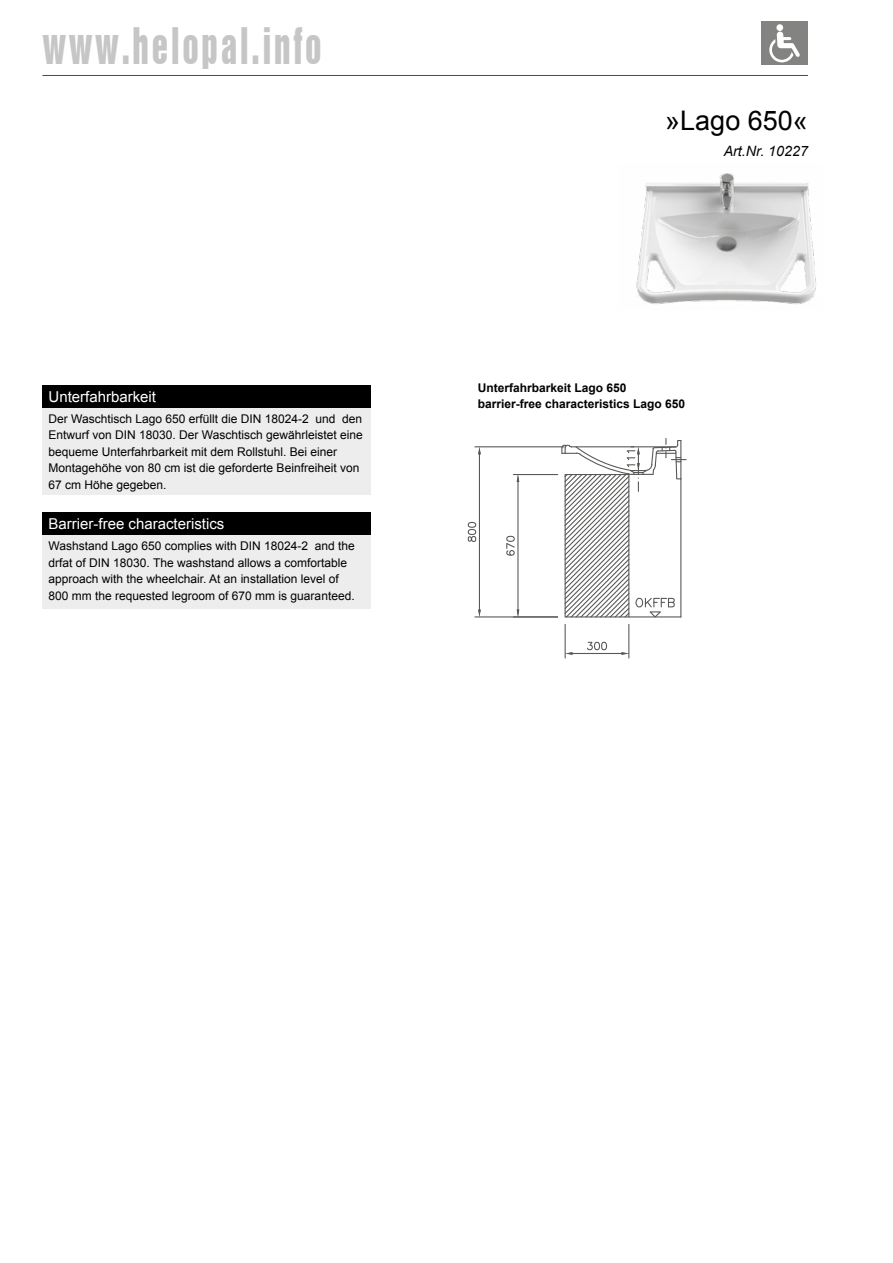
<style>
.page{position:relative;width:893px;height:1263px;background:#fff}
.page>*{position:absolute;margin:0;border:0;box-sizing:border-box;transform-origin:0 0}
.t1{font:45.3px "Helvetica Inserat Roman";letter-spacing:.08em;color:#c6c6c6;scale:.73 1}
.t2{font:27px "Arial";color:#000}
.t3{font:15px "Arial";color:#fff}
.t4{font:italic 14.25px "Arial";color:#000}
.t5{font:12px/16.5px "Arial";color:#000}
.t6{font:700 12px/16.5px "Arial";color:#000}
</style>
<div class="page">
<div style="left:43px;top:385px;width:328px;height:23px;background:#000"></div>
<div style="left:43px;top:408px;width:328px;height:86px;background:#ededed"></div>
<div style="left:43px;top:512px;width:328px;height:23px;background:#000"></div>
<div style="left:43px;top:535px;width:328px;height:74px;background:#ededed"></div>
<img style="left:636px;top:173px;width:180px;height:131px">
<hr style="left:565px;top:624px;width:1px;height:34px;background:#575756">
<hr style="left:628px;top:624px;width:1px;height:34px;background:#575756">
<hr style="left:572px;top:653px;width:50px;height:1px;background:#575756">
<svg style="left:565px;top:652px;width:7px;height:3px"></svg>
<svg style="left:621px;top:652px;width:8px;height:3px"></svg>
<svg style="left:587px;top:642px;width:20px;height:8px"></svg>
<hr style="left:513px;top:474px;width:45px;height:1px;background:#575756">
<hr style="left:517px;top:481px;width:1px;height:129px;background:#575756">
<svg style="left:517px;top:475px;width:2px;height:7px"></svg>
<svg style="left:517px;top:609px;width:2px;height:7px"></svg>
<svg style="left:506px;top:536px;width:9px;height:20px"></svg>
<hr style="left:474px;top:446px;width:90px;height:1px;background:#575756">
<hr style="left:474px;top:616px;width:84px;height:1px;background:#575756">
<hr style="left:479px;top:454px;width:1px;height:156px;background:#575756">
<svg style="left:478px;top:447px;width:3px;height:7px"></svg>
<svg style="left:478px;top:609px;width:3px;height:8px"></svg>
<svg style="left:468px;top:522px;width:8px;height:20px"></svg>
<svg style="left:561px;top:438px;width:126px;height:179px"></svg>
<hr style="left:43px;top:75px;width:765px;height:1px;background:#4a4a49">
<div style="left:761px;top:21px;width:47px;height:44px;background:#838382"></div>
<div style="left:776px;top:24px;width:7px;height:7px;background:#fff;border-radius:50%"></div>
<svg style="left:769px;top:31px;width:31px;height:31px"></svg>
<h1 class="t1" style="left:43px;top:19px;width:384px">www.helopal.info</h1>
<p class="t3" style="left:49px;top:387px;width:109px">Unterfahrbarkeit</p>
<p class="t5" style="left:49px;top:410px;width:316px">Der Waschtisch Lago 650 erfüllt die DIN 18024-2 und den Entwurf von DIN 18030. Der Waschtisch gewährleistet eine bequeme Unterfahrbarkeit mit dem Rollstuhl. Bei einer Montagehöhe von 80 cm ist die geforderte Beinfreiheit von 67 cm Höhe gegeben.</p>
<p class="t3" style="left:49px;top:514px;width:177px">Barrier-free characteristics</p>
<p class="t5" style="left:49px;top:538px;width:308px">Washstand Lago 650 complies with DIN 18024-2 and the drfat of DIN 18030. The washstand allows a comfortable approach with the wheelchair. At an installation level of 800 mm the requested legroom of 670 mm is guaranteed.</p>
<h2 class="t2" style="left:665px;top:103px;width:144px">»Lago 650«</h2>
<p class="t4" style="left:724px;top:141px;width:86px">Art.Nr. 10227</p>
<p class="t6" style="left:478px;top:380px;width:209px">Unterfahrbarkeit Lago 650 barrier-free characteristics Lago 650</p>
</div>
